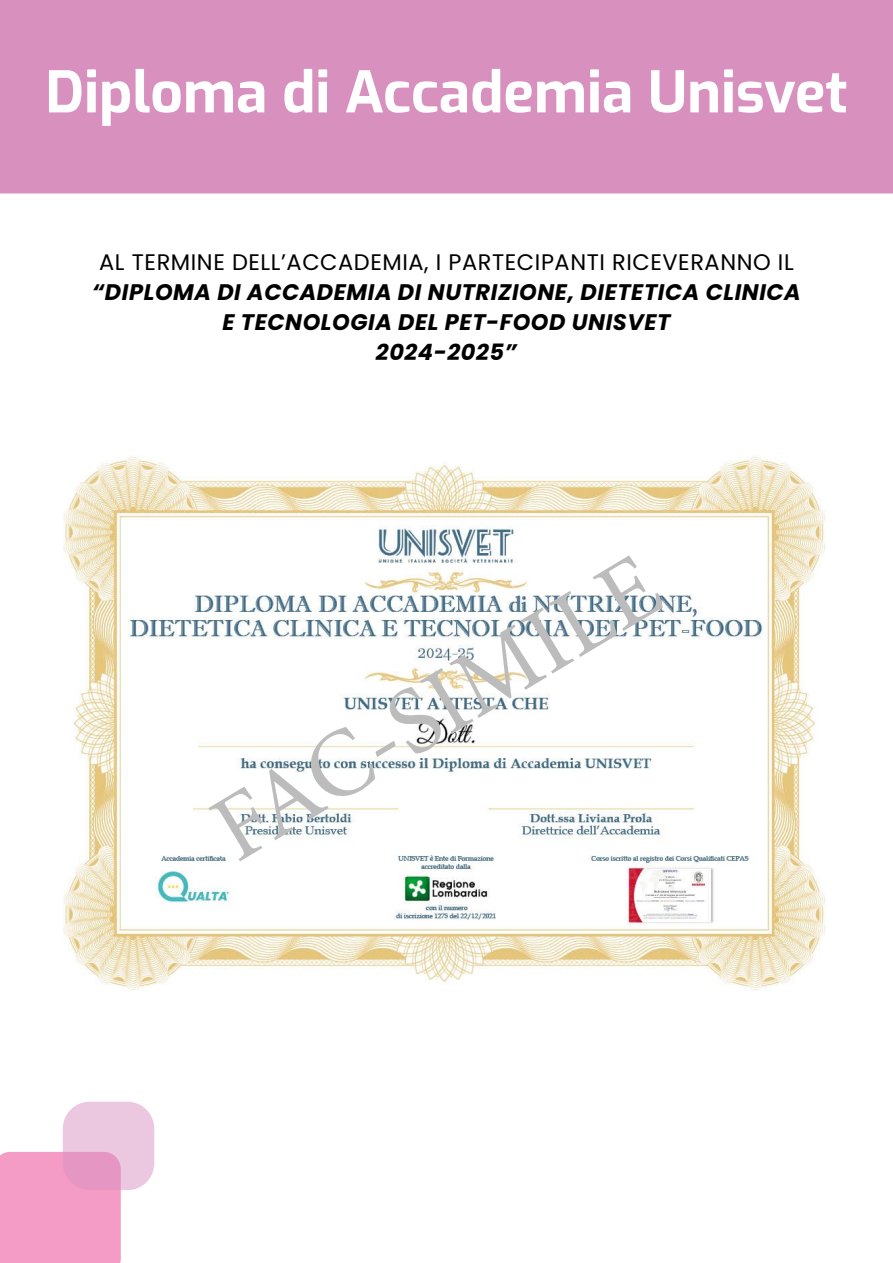
<style>
.page{position:relative;width:893px;height:1263px;background:#fff}
.page>*{position:absolute;margin:0;border:0;box-sizing:border-box;transform-origin:0 0}
.t1{font:95.25px "Minion Pro";color:#bcbcbc}
.t2{font:57px "Exo";color:#fff}
.t3{font:italic 700 22.5px/30px "Poppins";letter-spacing:.025em;color:#000;text-align:center}
.t4{font:22.5px "Poppins";letter-spacing:.025em;color:#000}
</style>
<div class="page">
<div style="left:0;top:0;width:893px;height:193px;background:#d891bf"></div>
<div style="left:0;top:1152px;width:121px;height:111px;background:#f49cc6"></div>
<svg style="left:63px;top:1102px;width:91px;height:88px;background:#e9bad7"></svg>
<img style="left:64px;top:456px;width:761px;height:535px">
<h2 class="t2" style="left:45px;top:50px;width:804px">Diploma di Accademia Unisvet</h2>
<p class="t4" style="left:99px;top:249px;width:696px">AL TERMINE DELL’ACCADEMIA, I PARTECIPANTI RICEVERANNO IL</p>
<p class="t3" style="left:92px;top:277px;width:710px">“DIPLOMA DI ACCADEMIA DI NUTRIZIONE, DIETETICA CLINICA<br>E TECNOLOGIA DEL PET-FOOD UNISVET<br>2024-2025”</p>
<h1 class="t1" style="left:188px;top:782px;width:504px;rotate:-31deg">FAC-SIMILE</h1>
</div>
